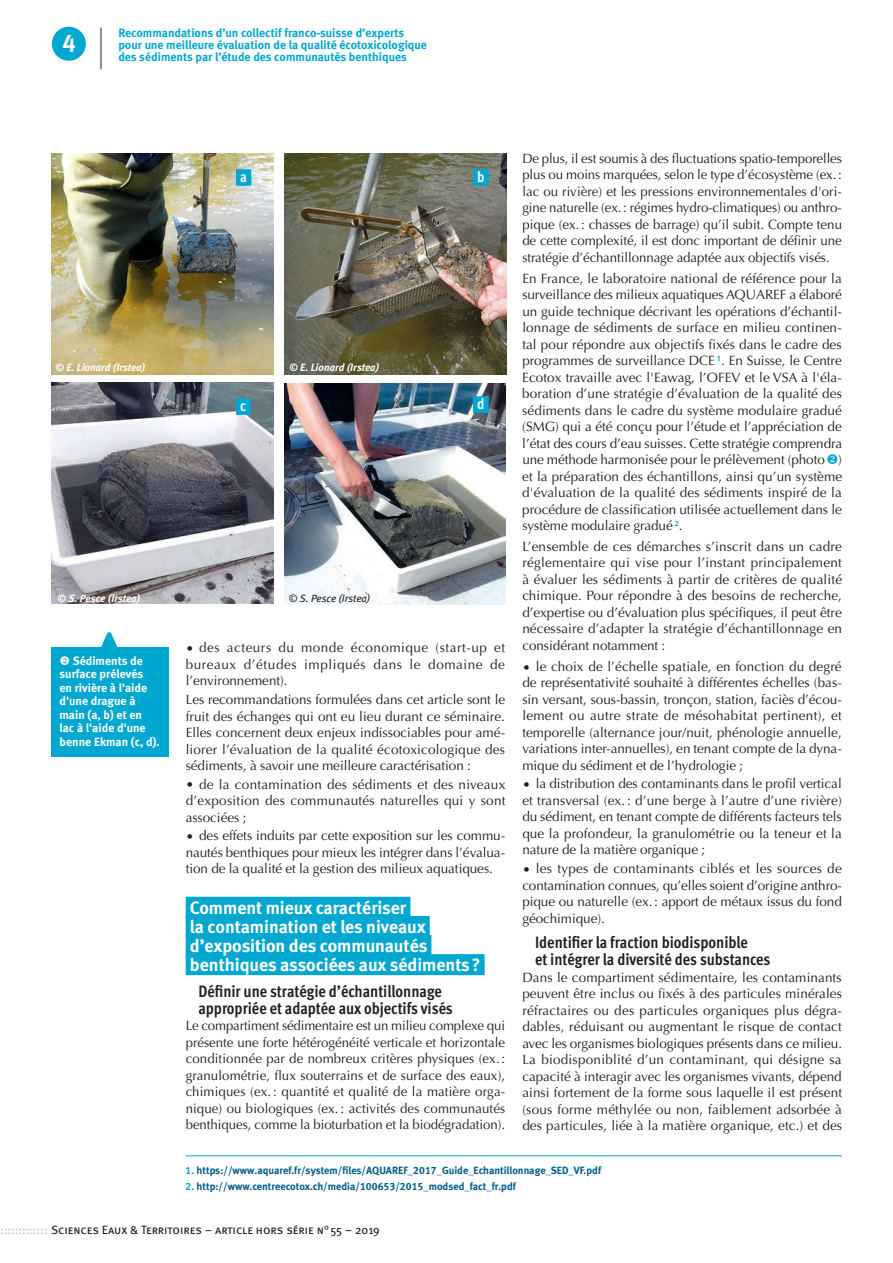
<style>
.page{position:relative;width:893px;height:1263px;background:#fff}
.page>*{position:absolute;margin:0;border:0;box-sizing:border-box;transform-origin:0 0}
.t1{font:24px "Meta Bold Caps Expert";color:#fff}
.H1_bleu{font:18px "Meta Bold LF";color:#fff}
.t2{font:700 16.5px/17px "Meta Cond OT";color:#231f20}
.t3{font:700 15px "Meta Cond OT";color:#fff}
.t4{font:13.5px/16.5px "Optima";letter-spacing:-.005em;color:#231f20;text-align:justify}
.t5{font:700 12px/12px "Meta";color:#00a7d1}
.légende{font:12px/13.5px "Meta Bold LF";color:#fff}
.t6{font:12px "Meta Book Caps";color:#231f20}
.coordonnées{font:10.5px "Meta Bold LF";color:#005c8a}
.crédit_photo{font:italic 10.5px "Meta Bold LF";color:#fff}
.crédit_photo-2{font:italic 10.5px "Meta Book LF";letter-spacing:-.005em;color:#231f20}
.s1{color:#00a7d1}
.s2{color:#bcbdc0}
</style>
<div class="page">
<img style="left:284px;top:383px;width:221px;height:221px">
<img style="left:52px;top:383px;width:222px;height:221px">
<img style="left:285px;top:153px;width:221px;height:221px">
<img style="left:52px;top:153px;width:222px;height:221px">
<div style="left:186px;top:897px;width:224px;height:21px;background:#00a7d1"></div>
<div style="left:186px;top:916px;width:244px;height:21px;background:#00a7d1"></div>
<div style="left:186px;top:935px;width:245px;height:21px;background:#00a7d1"></div>
<div style="left:186px;top:954px;width:299px;height:21px;background:#00a7d1"></div>
<hr style="left:186px;top:1155px;width:656px;height:1px;background:#00a7d1">
<div style="left:51px;top:647px;width:118px;height:110px;background:#00a7d1"></div>
<svg style="left:101px;top:632px;width:17px;height:15px"></svg>
<div style="left:473px;top:169px;width:16px;height:17px;background:#00a7d1"></div>
<div style="left:236px;top:398px;width:14px;height:17px;background:#00a7d1"></div>
<div style="left:473px;top:396px;width:16px;height:17px;background:#00a7d1"></div>
<div style="left:236px;top:169px;width:15px;height:17px;background:#00a7d1"></div>
<div style="left:52px;top:27px;width:34px;height:34px;background:#00a7d1;border-radius:50%"></div>
<hr style="left:101px;top:28px;width:1px;height:41px;background:#231f20">
<h1 class="t1" style="left:62px;top:28px;width:15px">4</h1>
<p class="t5" style="left:118px;top:26px;width:310px">Recommandations d’un collectif franco-suisse d’experts pour une meilleure évaluation de la qualité écotoxicologique des sédiments par l’étude des communautés benthiques</p>
<p class="t4" style="left:522px;top:150px;width:321px">De plus, il est soumis à des fluctuations spatio-temporelles plus ou moins marquées, selon le type d’écosystème (ex.: lac ou rivière) et les pressions environnementales d'ori&shy;gine naturelle (ex.: régimes hydro-climatiques) ou anthro&shy;pique (ex.: chasses de barrage) qu’il subit. Compte tenu de cette complexité, il est donc important de définir une stratégie d’échantillonnage adaptée aux objectifs visés.</p>
<p class="t4" style="left:522px;top:270px;width:321px">En France, le laboratoire national de référence pour la surveillance des milieux aquatiques AQUAREF a élaboré un guide technique décrivant les opérations d’échantil&shy;lonnage de sédiments de surface en milieu continen&shy;tal pour répondre aux objectifs fixés dans le cadre des programmes de surveillance DCE <sup>1</sup>. En Suisse, le Centre Ecotox travaille avec l'Eawag, l’OFEV et le VSA à l'éla&shy;boration d’une stratégie d’évaluation de la qualité des sédiments dans le cadre du système modulaire gradué (SMG) qui a été conçu pour l’étude et l’appréciation de l’état des cours d’eau suisses. Cette stratégie comprendra une méthode harmonisée pour le prélèvement (photo<span class="s1">❖</span>) et la préparation des échantillons, ainsi qu’un système d'évaluation de la qualité des sédiments inspiré de la procédure de classification utilisée actuellement dans le système modulaire gradué <sup>2</sup>.</p>
<p class="t4" style="left:522px;top:538px;width:321px">L’ensemble de ces démarches s’inscrit dans un cadre réglementaire qui vise pour l’instant principalement à évaluer les sédiments à partir de critères de qualité chimique. Pour répondre à des besoins de recherche, d’expertise ou d’évaluation plus spécifiques, il peut être nécessaire d’adapter la stratégie d’échantillonnage en considérant notamment :</p>
<p class="t4" style="left:522px;top:658px;width:321px">• le choix de l’échelle spatiale, en fonction du degré de représentativité souhaité à différentes échelles (bas&shy;sin versant, sous-bassin, tronçon, station, faciès d’écou&shy;lement ou autre strate de mésohabitat pertinent), et temporelle (alternance jour/nuit, phénologie annuelle, variations inter-annuelles), en tenant compte de la dyna&shy;mique du sédiment et de l’hydrologie ;</p>
<p class="t4" style="left:522px;top:776px;width:321px">• la distribution des contaminants dans le profil vertical et transversal (ex. : d’une berge à l’autre d’une rivière) du sédiment, en tenant compte de différents facteurs tels que la profondeur, la granulométrie ou la teneur et la nature de la matière organique ;</p>
<p class="t4" style="left:522px;top:860px;width:321px">• les types de contaminants ciblés et les sources de contamination connues, qu’elles soient d’origine anthro&shy;pique ou naturelle (ex.: apport de métaux issus du fond géochimique).</p>
<h2 class="t2" style="left:535px;top:934px;width:237px">Identifier la fraction biodisponible<br>et intégrer la diversité des substances</h2>
<p class="t4" style="left:522px;top:969px;width:321px">Dans le compartiment sédimentaire, les contaminants peuvent être inclus ou fixés à des particules minérales réfractaires ou des particules organiques plus dégra&shy;dables, réduisant ou augmentant le risque de contact avec les organismes biologiques présents dans ce milieu.<br>La biodisponiblité d’un contaminant, qui désigne sa capacité à interagir avec les organismes vivants, dépend ainsi fortement de la forme sous laquelle il est présent (sous forme méthylée ou non, faiblement adsorbée à des particules, liée à la matière organique, etc.) et des</p>
<h1 class="t3" style="left:477px;top:167px;width:9px">b</h1>
<h1 class="t3" style="left:240px;top:167px;width:8px">a</h1>
<p class="crédit_photo" style="left:289px;top:361px;width:92px">© E. Lionard (Irstea)</p>
<p class="crédit_photo" style="left:55px;top:361px;width:92px">© E. Lionard (Irstea)</p>
<h1 class="t3" style="left:240px;top:396px;width:7px">c</h1>
<h1 class="t3" style="left:477px;top:394px;width:9px">d</h1>
<p class="crédit_photo" style="left:57px;top:592px;width:85px">© S. Pesce (Irstea)</p>
<p class="crédit_photo-2" style="left:288px;top:592px;width:83px">© S. Pesce (Irstea)</p>
<p class="t4" style="left:186px;top:640px;width:321px">• des acteurs du monde économique (start-up et bureaux d’études impliqués dans le domaine de l’environnement).</p>
<p class="t4" style="left:186px;top:691px;width:321px">Les recommandations formulées dans cet article sont le fruit des échanges qui ont eu lieu durant ce séminaire.<br>Elles concernent deux enjeux indissociables pour amé&shy;liorer l’évaluation de la qualité écotoxicologique des sédiments, à savoir une meilleure caractérisation :</p>
<p class="t4" style="left:186px;top:776px;width:321px">• de la contamination des sédiments et des niveaux d’exposition des communautés naturelles qui y sont associées ;</p>
<p class="t4" style="left:186px;top:828px;width:321px">• des effets induits par cette exposition sur les commu&shy;nautés benthiques pour mieux les intégrer dans l’évalua&shy;tion de la qualité et la gestion des milieux aquatiques.</p>
<p class="H1_bleu" style="left:190px;top:897px;width:218px">Comment mieux caractériser</p>
<p class="H1_bleu" style="left:190px;top:916px;width:237px">la contamination et les niveaux</p>
<p class="H1_bleu" style="left:190px;top:935px;width:239px">d’exposition des communautés</p>
<p class="H1_bleu" style="left:190px;top:954px;width:292px">benthiques associées aux sédiments?</p>
<h2 class="t2" style="left:198px;top:983px;width:256px">Définir une stratégie d’échantillonnage appropriée et adaptée aux objectifs visés</h2>
<p class="t4" style="left:186px;top:1017px;width:321px">Le compartiment sédimentaire est un milieu complexe qui présente une forte hétérogénéité verticale et horizontale conditionnée par de nombreux critères physiques (ex. : granulométrie, flux souterrains et de surface des eaux), chimiques (ex. : quantité et qualité de la matière orga&shy;nique) ou biologiques (ex. : activités des communautés benthiques, comme la bioturbation et la biodégradation).</p>
<p class="coordonnées" style="left:186px;top:1164px;width:417px"><span class="s1">1.</span> https://www.aquaref.fr/system/files/AQUAREF_2017_Guide_Echantillonnage_SED_VF.pdf</p>
<p class="coordonnées" style="left:186px;top:1180px;width:332px"><span class="s1">2.</span> http://www.centreecotox.ch/media/100653/2015_modsed_fact_fr.pdf</p>
<p class="légende" style="left:60px;top:654px;width:102px">❖ Sédiments de surface prélevés<br>en rivière à l'aide d'une drague à main (a, b) et en<br>lac à l'aide d'une benne Ekman (c, d).</p>
<p class="t6" style="left:0;top:1223px;width:381px"><span class="s2">:::::::::::::</span> Sciences Eaux &amp; Territoires – article hors série n° 55 – 2019</p>
</div>
